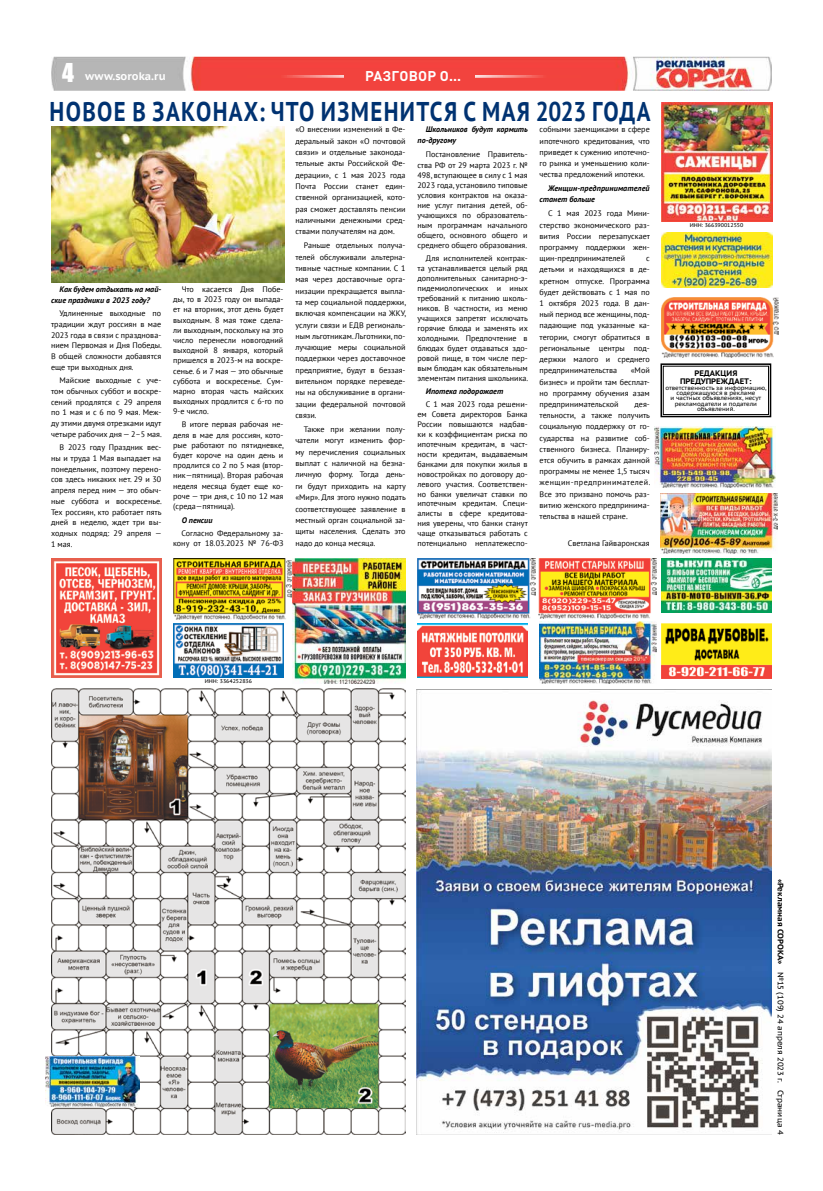
<style>
.page{position:relative;width:823px;height:1191px;background:#fff}
.page>*{position:absolute;margin:0;border:0;box-sizing:border-box;transform-origin:0 0}
.t1{font:700 27.1px "PT Sans";letter-spacing:.06em;color:#003271;scale:.84 1}
.t2{font:700 14px "DIN Pro";letter-spacing:.02em;color:#fff}
.t3{font:700 11px "PT Sans Caption";color:#fff}
.t4{font:8px/11.2px "PT Sans";color:#000;text-align:justify}
.t5{font:italic 700 8px/10.7px "PT Sans";color:#000}
.t6{font:8px "PT Sans Caption";color:#000}
.t7{font:700 8px/8px "PT Sans Caption";color:#000;text-align:center}
.t8{font:6px/5.3px "PT Sans Caption";color:#000;text-align:center}
.t9{font:5.4px "PT Sans Caption";color:#000}
.s1{font-family:"Impact";font-weight:400;font-size:23.9px}
.s2{font-weight:700}
</style>
<div class="page">
<img style="left:51px;top:57px;width:720px;height:34px">
<img style="left:475px;top:76px;width:105px;height:1px">
<img style="left:247px;top:76px;width:96px;height:1px">
<img style="left:51px;top:688px;width:354px;height:446px">
<img style="left:416px;top:689px;width:355px;height:445px">
<img style="left:45px;top:1056px;width:94px;height:50px">
<svg style="left:51px;top:126px;width:234px;height:3px"></svg>
<img style="left:51px;top:127px;width:233px;height:155px">
<img style="left:661px;top:298px;width:116px;height:60px">
<img style="left:660px;top:493px;width:117px;height:61px">
<img style="left:661px;top:558px;width:110px;height:54px">
<img style="left:538px;top:558px;width:118px;height:61px">
<img style="left:173px;top:624px;width:111px;height:54px">
<img style="left:173px;top:558px;width:118px;height:61px">
<img style="left:539px;top:621px;width:117px;height:62px">
<img style="left:661px;top:102px;width:110px;height:119px">
<img style="left:292px;top:558px;width:113px;height:125px">
<img style="left:661px;top:624px;width:110px;height:54px">
<img style="left:417px;top:623px;width:110px;height:54px">
<img style="left:661px;top:233px;width:110px;height:54px">
<img style="left:51px;top:558px;width:111px;height:120px">
<img style="left:417px;top:558px;width:117px;height:60px">
<img style="left:654px;top:426px;width:121px;height:62px">
<svg style="left:660px;top:363px;width:111px;height:55px"></svg>
<div style="left:662px;top:366px;width:106px;height:49px;border:1px solid #000"></div>
<h3 class="t3" style="left:62px;top:69px;width:105px"><span class="s1">4</span> www.soroka.ru</h3>
<h2 class="t2" style="left:365px;top:64px;width:97px">РАЗГОВОР О...</h2>
<h1 class="t1" style="left:50px;top:94px;width:716px">НОВОЕ В ЗАКОНАХ: ЧТО ИЗМЕНИТСЯ С МАЯ 2023 ГОДА</h1>
<p class="t5" style="left:417px;top:124px;width:112px;line-height:11px;text-indent:8px">Школьников будут кормить по-другому</p>
<p class="t4" style="left:417px;top:149px;width:112px;line-height:10.1px;text-indent:8px">Постановление Правитель&shy;ства РФ от 29 марта 2023 г. № 498, вступающее в силу с 1 мая 2023 года, установило типовые условия контрактов на оказа&shy;ние услуг питания детей, об&shy;учающихся по образователь&shy;ным программам начального общего, основного общего и среднего общего образования.</p>
<p class="t4" style="left:417px;top:253px;width:112px;line-height:10px;text-indent:8px">Для исполнителей контрак&shy;та устанавливается целый ряд дополнительных санитарно-э&shy;пидемиологических и иных требований к питанию школь&shy;ников. В частности, из меню учащихся запретят исключать горячие блюда и заменять их холодными. Предпочтение в блюдах будет отдаваться здо&shy;ровой пище, в том числе пер&shy;вым блюдам как обязательным элементам питания школьника.</p>
<p class="t5" style="left:425px;top:386px;width:79px">Ипотека подорожает</p>
<p class="t4" style="left:417px;top:399px;width:112px;line-height:9.9px;text-indent:8px">С 1 мая 2023 года решени&shy;ем Совета директоров Банка России повышаются надбав&shy;ки к коэффициентам риска по ипотечным кредитам, в част&shy;ности кредитам, выдаваемым банками для покупки жилья в новостройках по договору до&shy;левого участия. Соответствен&shy;но банки увеличат ставки по ипотечным кредитам. Специ&shy;алисты в сфере кредитова&shy;ния уверены, что банки станут чаще отказываться работать с потенциально неплатежеспо-</p>
<p class="t4" style="left:539px;top:124px;width:112px">собными заемщиками в сфере ипотечного кредитования, что приведет к сужению ипотечно&shy;го рынка и уменьшению коли&shy;чества предложений ипотеки.</p>
<p class="t5" style="left:539px;top:183px;width:111px;line-height:11.2px;text-indent:8px">Женщин-предпринимателей станет больше</p>
<p class="t4" style="left:539px;top:208px;width:112px;text-indent:8px">С 1 мая 2023 года Мини&shy;стерство экономического раз&shy;вития России перезапускает программу поддержки жен&shy;щин-предпринимателей</p>
<p class="t4" style="left:295px;top:124px;width:112px">«О внесении изменений в Фе&shy;деральный закон «О почтовой связи» и отдельные законода&shy;тельные акты Российской Фе&shy;дерации», с 1 мая 2023 года Почта России станет един&shy;ственной организацией, кото&shy;рая сможет доставлять пенсии наличными денежными сред&shy;ствами получателям на дом.</p>
<p class="t4" style="left:295px;top:240px;width:112px;text-indent:8px">Раньше отдельных получа&shy;телей обслуживали альтерна&shy;тивные частные компании. С 1 мая через доставочные орга&shy;низации прекращается выпла&shy;та мер социальной поддержки, включая компенсации на ЖКУ, услуги связи и ЕДВ региональ&shy;ным льготникам. Льготники, по&shy;лучающие меры социальной поддержки через доставочное предприятие, будут в беззая&shy;вительном порядке переведе&shy;ны на обслуживание в органи&shy;зации федеральной почтовой связи.</p>
<p class="t4" style="left:295px;top:423px;width:112px;text-indent:8px">Также при желании полу&shy;чатели могут изменить фор&shy;му перечисления социальных выплат с наличной на безна&shy;личную форму. Тогда день&shy;ги будут приходить на карту «Мир». Для этого нужно подать соответствующее заявление в местный орган социальной за&shy;щиты населения. Сделать это надо до конца месяца.</p>
<p class="t4" style="left:539px;top:253px;width:112px;text-indent:106px">с детьми и находящихся в де&shy;кретном отпуске. Программа будет действовать с 1 мая по 1 октября 2023 года. В дан&shy;ный период все женщины, под&shy;падающие под указанные ка&shy;тегории, смогут обратиться в региональные центры под&shy;держки малого и среднего предпринимательства</p>
<p class="t5" style="left:51px;top:284px;width:112px;text-indent:8px">Как будем отдыхать на май&shy;ские праздники в 2023 году?</p>
<p class="t4" style="left:51px;top:308px;width:112px;line-height:10.7px;text-indent:8px">Удлиненные выходные по традиции ждут россиян в мае 2023 года в связи с празднова&shy;нием Первомая и Дня Победы.<br>В общей сложности добавятся еще три выходных дня.</p>
<p class="t4" style="left:51px;top:375px;width:112px;line-height:10.7px;text-indent:8px">Майские выходные с уче&shy;том обычных суббот и воскре&shy;сений продлятся с 29 апреля по 1 мая и с 6 по 9 мая. Меж&shy;ду этими двумя отрезками идут четыре рабочих дня — 2–5 мая.</p>
<p class="t4" style="left:51px;top:442px;width:112px;line-height:10.7px;text-indent:8px">В 2023 году Праздник вес&shy;ны и труда 1 Мая выпадает на понедельник, поэтому перено&shy;сов здесь никаких нет. 29 и 30 апреля перед ним — это обыч&shy;ные суббота и воскресенье.<br>Тех россиян, кто работает пять дней в неделю, ждет три вы&shy;ходных подряд: 29 апреля — 1 мая.</p>
<p class="t4" style="left:173px;top:284px;width:112px;line-height:10.2px;text-indent:8px">Что касается Дня Побе&shy;ды, то в 2023 году он выпада&shy;ет на вторник, этот день будет выходным. 8 мая тоже сдела&shy;ли выходным, поскольку на это число перенесли новогодний выходной 8 января, который пришелся в 2023-м на воскре&shy;сенье. 6 и 7 мая — это обычные суббота и воскресенье. Сум&shy;марно вторая часть майских выходных продлится с 6-го по 9-е число.</p>
<p class="t4" style="left:173px;top:419px;width:112px;line-height:10.2px;text-indent:8px">В итоге первая рабочая не&shy;деля в мае для россиян, кото&shy;рые работают по пятидневке, будет короче на один день и продлится со 2 по 5 мая (втор&shy;ник—пятница). Вторая рабочая неделя месяца будет еще ко&shy;роче — три дня, с 10 по 12 мая (среда—пятница).</p>
<p class="t5" style="left:181px;top:514px;width:32px">О пенсии</p>
<p class="t4" style="left:173px;top:528px;width:112px;line-height:10.5px;text-align:right">Согласно Федеральному за&shy;кону от 18.03.2023 № 76-ФЗ</p>
<p class="t4" style="left:539px;top:365px;width:112px;text-indent:91px">«Мой бизнес» и пройти там бесплат&shy;но программу обучения азам предпринимательской</p>
<p class="t4" style="left:539px;top:398px;width:112px;text-indent:95px">дея&shy;тельности, а также получить социальную поддержку от го&shy;сударства на развитие соб&shy;ственного бизнеса. Планиру&shy;ется обучить в рамках данной программы не менее 1,5 тысяч женщин-предпринимателей.<br>Все это призвано помочь раз&shy;витию женского предпринима&shy;тельства в нашей стране.</p>
<p class="t4" style="left:567px;top:537px;width:83px">Светлана Гайваронская</p>
<p class="t9" style="left:689px;top:221px;width:55px">ИНН: 366390012550</p>
<p class="t7" style="left:679px;top:369px;width:73px">РЕДАКЦИЯ<br>ПРЕДУПРЕЖДАЕТ:</p>
<p class="t8" style="left:665px;top:385px;width:103px">ответственность за информацию, содержащуюся в рекламе<br>и частных объявлениях, несут рекламодатели и податели объявлений.</p>
<p class="t9" style="left:205px;top:678px;width:49px">ИНН: 3364252836</p>
<p class="t6" style="left:785px;top:878px;width:257px;rotate:90deg"><span class="s2">«Рекламная СОРОКА»</span> №15 (109) 24 апреля 2023 г. Страница 4</p>
</div>
